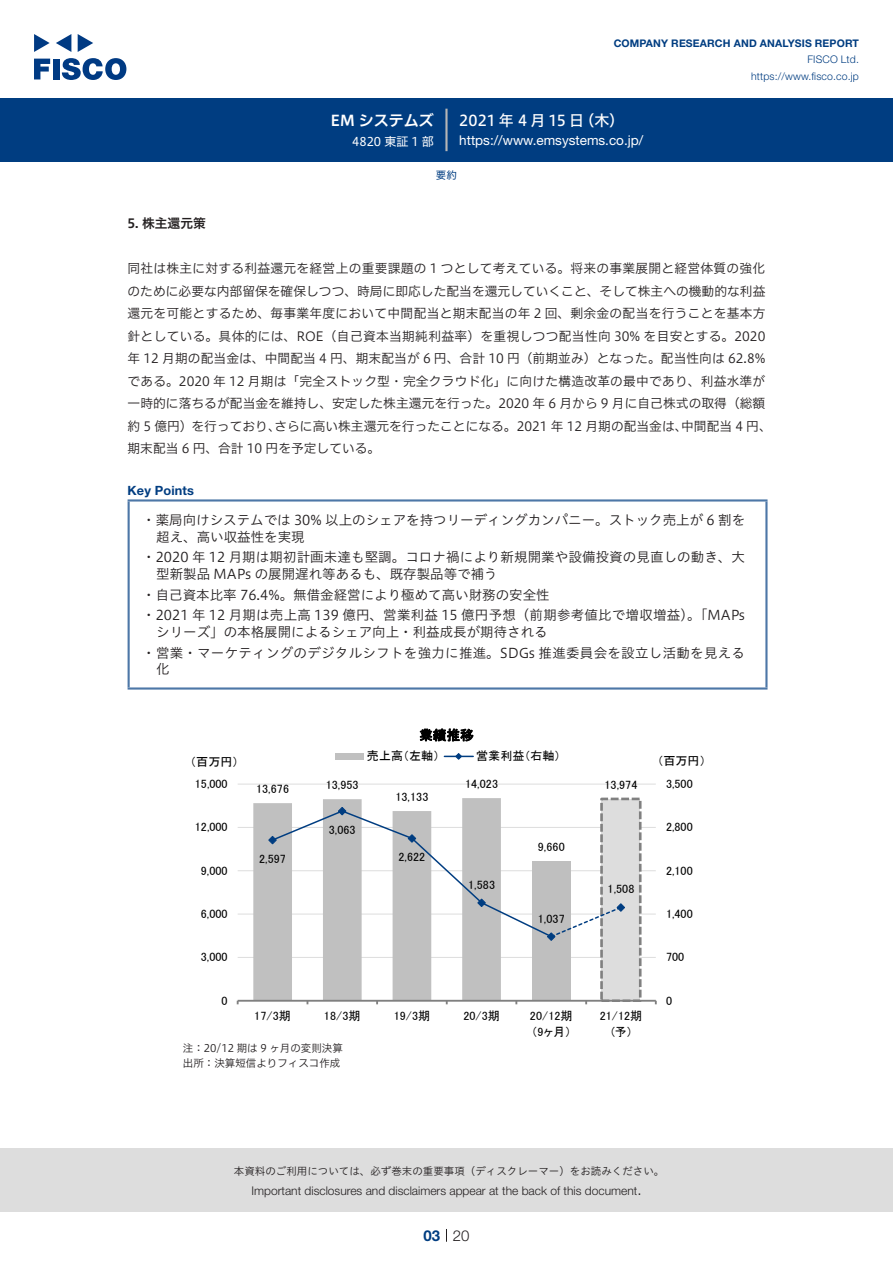
<style>
.page{position:relative;width:893px;height:1263px;background:#fff}
.page>*{position:absolute;margin:0;border:0;box-sizing:border-box;transform-origin:0 0}
.t1{font:15px "Hiragino UD Sans F Std N W5";color:#fff}
.t2{font:15px "Hiragino UD Sans F Std N W6";color:#fff}
.t3{font:300 15px "Helvetica Neue LT Std";color:#231f20}
.t4{font:700 15px "Helvetica Neue LT Std";color:#003d81}
.t5{font:13.5px/16.5px "Hiragino UD Sans Std W3";color:#231f20}
.t6{font:13.5px/20.7px "Hiragino UD Sans Std W3";letter-spacing:.02em;color:#231f20}
.t7{font:13.5px "Helvetica Neue LT Std";color:#fff}
.t8{font:13.5px "MS P Gothic";color:#000}
.t9{font:12.75px/22.5px "Hiragino UD Sans F Std N W3";letter-spacing:.005em;color:#231f20}
.t10{font:12.75px "Hiragino UD Sans F Std N W3";letter-spacing:.025em;color:#231f20}
.t11{font:700 12.75px "Helvetica Neue LT Std";letter-spacing:.015em;color:#003d81}
.t12{font:12.75px "Hiragino UD Sans F Std N W6";color:#231f20}
.t13{font:12.15px "MS P Gothic";letter-spacing:.005em;color:#000}
.t14{font:12px/15.6px "MS P Gothic";letter-spacing:.005em;color:#000;text-align:center}
.t15{font:300 12px "Helvetica Neue LT Std";color:#231f20}
.t16{font:12px "Hiragino UD Sans F Std N W4";color:#fff}
.t17{font:10.5px "Hiragino UD Sans Std W3";color:#231f20}
.t18{font:700 10.5px "Helvetica Neue LT Std";letter-spacing:.015em;color:#003d81}
.t19{font:300 10.5px/16.5px "Helvetica Neue LT Std";letter-spacing:.015em;color:#003d81;text-align:right}
.t20{font:10.5px/15px "Hiragino UD Sans F Std N W3";color:#231f20}
.t21{font:10.5px "Hiragino UD Sans F Std N W4";color:#003d81}
</style>
<div class="page">
<div style="left:0;top:1148px;width:893px;height:64px;background:#ddd"></div>
<svg style="left:34px;top:59px;width:16px;height:20px"></svg>
<div style="left:53px;top:59px;width:6px;height:20px;background:#003a83"></div>
<svg style="left:62px;top:58px;width:64px;height:22px"></svg>
<svg style="left:34px;top:34px;width:16px;height:18px"></svg>
<svg style="left:78px;top:34px;width:15px;height:18px"></svg>
<svg style="left:56px;top:34px;width:15px;height:18px"></svg>
<div style="left:0;top:98px;width:893px;height:64px;background:#003d81"></div>
<hr style="left:445px;top:109px;width:3px;height:42px;background:#b5b5b6">
<svg style="left:446px;top:1229px;width:1px;height:13px"></svg>
<hr style="left:128px;top:501px;width:2px;height:186px;background:#4d77a7">
<hr style="left:128px;top:499px;width:639px;height:2px;background:#4d77a7">
<hr style="left:765px;top:501px;width:2px;height:186px;background:#4d77a7">
<hr style="left:128px;top:687px;width:639px;height:3px;background:#4d77a7">
<hr style="left:238px;top:957px;width:418px;height:1px;background:#ddd">
<hr style="left:238px;top:914px;width:418px;height:1px;background:#ddd">
<hr style="left:238px;top:870px;width:418px;height:1px;background:#ddd">
<hr style="left:238px;top:827px;width:418px;height:1px;background:#ddd">
<hr style="left:238px;top:784px;width:418px;height:1px;background:#ddd">
<div style="left:532px;top:861px;width:38px;height:140px;background:#bfbfbf"></div>
<div style="left:602px;top:799px;width:38px;height:202px;background:#ddd"></div>
<div style="left:600px;top:798px;width:41px;height:204px;border:3px dashed #808080"></div>
<svg style="left:253px;top:798px;width:248px;height:202px;fill:#c0c0c0"></svg>
<hr style="left:238px;top:1000px;width:418px;height:2px;background:#808080">
<svg style="left:268px;top:806px;width:357px;height:135px"></svg>
<div style="left:335px;top:753px;width:29px;height:6px;background:#c0c0c0"></div>
<svg style="left:444px;top:753px;width:29px;height:7px"></svg>
<p class="t2" style="left:331px;top:109px;width:105px">EM システムズ</p>
<p class="t16" style="left:352px;top:132px;width:83px">4820 東証 1 部</p>
<p class="t18" style="left:614px;top:37px;width:247px">COMPANY RESEARCH AND ANALYSIS REPORT</p>
<p class="t19" style="left:751px;top:51px;width:109px">FISCO Ltd. https://www.fisco.co j p.</p>
<p class="t1" style="left:459px;top:109px;width:126px">2021 年 4 月 15 日</p>
<p class="t1" style="left:579px;top:109px;width:46px">（木(</p>
<p class="t7" style="left:459px;top:132px;width:186px">https://www.emsystems.co j p. /</p>
<p class="t21" style="left:436px;top:167px;width:22px">要約</p>
<p class="t12" style="left:128px;top:214px;width:80px">5. 株主還元策</p>
<p class="t9" style="left:128px;top:256px;width:639px">同社は株主に対する利益還元を経営上の重要課題の 1 つとして考えている。将来の事業展開と経営体質の強化</p>
<p class="t9" style="left:128px;top:279px;width:639px">のために必要な内部留保を確保しつつ、時局に即応した配当を還元していくこと、そして株主への機動的な利益</p>
<p class="t9" style="left:128px;top:301px;width:639px">還元を可能とするため、毎事業年度において中間配当と期末配当の年 2 回、剰余金の配当を行うことを基本方</p>
<p class="t10" style="left:128px;top:326px;width:639px">針としている。具体的には、ROE（自己資本当期純利益率）を重視しつつ配当性向 30% を目安とする。2020</p>
<p class="t9" style="left:128px;top:346px;width:639px">年 12 月期の配当金は、中間配当 4 円、期末配当が 6 円、合計 10 円（前期並み）となった。配当性向は 62.8%</p>
<p class="t9" style="left:128px;top:369px;width:639px">である。2020 年 12 月期は「完全ストック型・完全クラウド化」に向けた構造改革の最中であり、利益水準が</p>
<p class="t9" style="left:128px;top:391px;width:639px">一時的に落ちるが配当金を維持し、安定した株主還元を行った。2020 年 6 月から 9 月に自己株式の取得（総額</p>
<p class="t9" style="left:681px;top:414px;width:92px">中間配当 4 円、</p>
<p class="t9" style="left:128px;top:414px;width:254px">約 5 億円）を行っており、<br>期末配当 6 円、合計 10 円を予定している。</p>
<p class="t11" style="left:128px;top:483px;width:68px">Key Points</p>
<p class="t5" style="left:156px;top:511px;width:590px;text-indent:-14px">・薬局向けシステムでは 30% 以上のシェアを持つリーディングカンパニー。ストック売上が 6 割を超え、高い収益性を実現</p>
<p class="t5" style="left:156px;top:548px;width:590px;text-indent:-14px">・2020 年 12 月期は期初計画未達も堅調。コロナ禍により新規開業や設備投資の見直しの動き、大型新製品 MAPs の展開遅れ等あるも、既存製品等で補う</p>
<p class="t5" style="left:142px;top:583px;width:604px;line-height:20.7px">・自己資本比率 76.4%。無借金経営により極めて高い財務の安全性<br>・2021 年 12 月期は売上高 139 億円、営業利益 15 億円予想（前期参考値比で増収増益）。「MAPs</p>
<p class="t6" style="left:142px;top:621px;width:604px;text-indent:14px">シリーズ」の本格展開によるシェア向上・利益成長が期待される<br>・営業・マーケティングのデジタルシフトを強力に推進。SDGs 推進委員会を設立し活動を見える</p>
<p class="t5" style="left:156px;top:660px;width:15px">化</p>
<p class="t9" style="left:274px;top:414px;width:415px">さらに高い株主還元を行ったことになる。2021 年 12 月期の配当金は、</p>
<p class="t8" style="left:419px;top:728px;width:56px">業績推移</p>
<p class="t14" style="left:190px;top:753px;width:50px">（百万円）</p>
<p class="t14" style="left:367px;top:748px;width:74px">売上高（左軸）</p>
<p class="t14" style="left:476px;top:748px;width:86px">営業利益（右軸(</p>
<p class="t14" style="left:657px;top:753px;width:50px">（百万円(</p>
<p class="t14" style="left:195px;top:776px;width:34px">15,000</p>
<p class="t13" style="left:256px;top:782px;width:35px">13,676</p>
<p class="t14" style="left:326px;top:777px;width:34px">13,953</p>
<p class="t14" style="left:395px;top:789px;width:34px">13,133</p>
<p class="t14" style="left:465px;top:776px;width:34px">14,023</p>
<p class="t14" style="left:604px;top:776px;width:34px">13,974</p>
<p class="t14" style="left:666px;top:776px;width:28px">3,500</p>
<p class="t14" style="left:195px;top:819px;width:34px">12,000</p>
<p class="t14" style="left:329px;top:821px;width:28px">3,063</p>
<p class="t14" style="left:666px;top:819px;width:28px">2,800</p>
<p class="t14" style="left:259px;top:850px;width:28px">2,597</p>
<p class="t14" style="left:398px;top:849px;width:28px">2,622</p>
<p class="t14" style="left:538px;top:839px;width:28px">9,660</p>
<p class="t14" style="left:201px;top:862px;width:28px">9,000</p>
<p class="t14" style="left:666px;top:862px;width:28px">2,100</p>
<p class="t13" style="left:468px;top:878px;width:28px">1,583</p>
<p class="t14" style="left:608px;top:881px;width:28px">1,508</p>
<p class="t13" style="left:201px;top:907px;width:28px">6,000</p>
<p class="t14" style="left:538px;top:910px;width:28px">1,037</p>
<p class="t13" style="left:666px;top:907px;width:28px">1,400</p>
<p class="t14" style="left:201px;top:949px;width:28px">3,000</p>
<p class="t14" style="left:666px;top:949px;width:20px">700</p>
<p class="t14" style="left:221px;top:992px;width:8px">0</p>
<p class="t14" style="left:666px;top:992px;width:8px">0</p>
<p class="t14" style="left:254px;top:1008px;width:38px">17/3期</p>
<p class="t14" style="left:324px;top:1008px;width:38px">18/3期</p>
<p class="t14" style="left:394px;top:1008px;width:38px">19/3期</p>
<p class="t14" style="left:463px;top:1008px;width:38px">20/3期</p>
<p class="t14" style="left:530px;top:1008px;width:44px">20/12期</p>
<p class="t14" style="left:531px;top:1024px;width:41px">9（ヶ月(</p>
<p class="t14" style="left:600px;top:1008px;width:44px">21/12期予( (</p>
<p class="t20" style="left:183px;top:1039px;width:162px">注：20/12 期は 9 ヶ月の変則決算出所：決算短信よりフィスコ作成</p>
<p class="t17" style="left:234px;top:1163px;width:432px">本資料のご利用については、必ず巻末の重要事項（ディスクレーマー）をお読みください。</p>
<p class="t3" style="left:637px;top:1180px;width:6px">.</p>
<p class="t15" style="left:251px;top:1183px;width:387px">Important disclosures and disclaimers appear at the back of this document</p>
<p class="t4" style="left:423px;top:1226px;width:18px">03</p>
<p class="t3" style="left:453px;top:1226px;width:18px">20</p>
</div>
